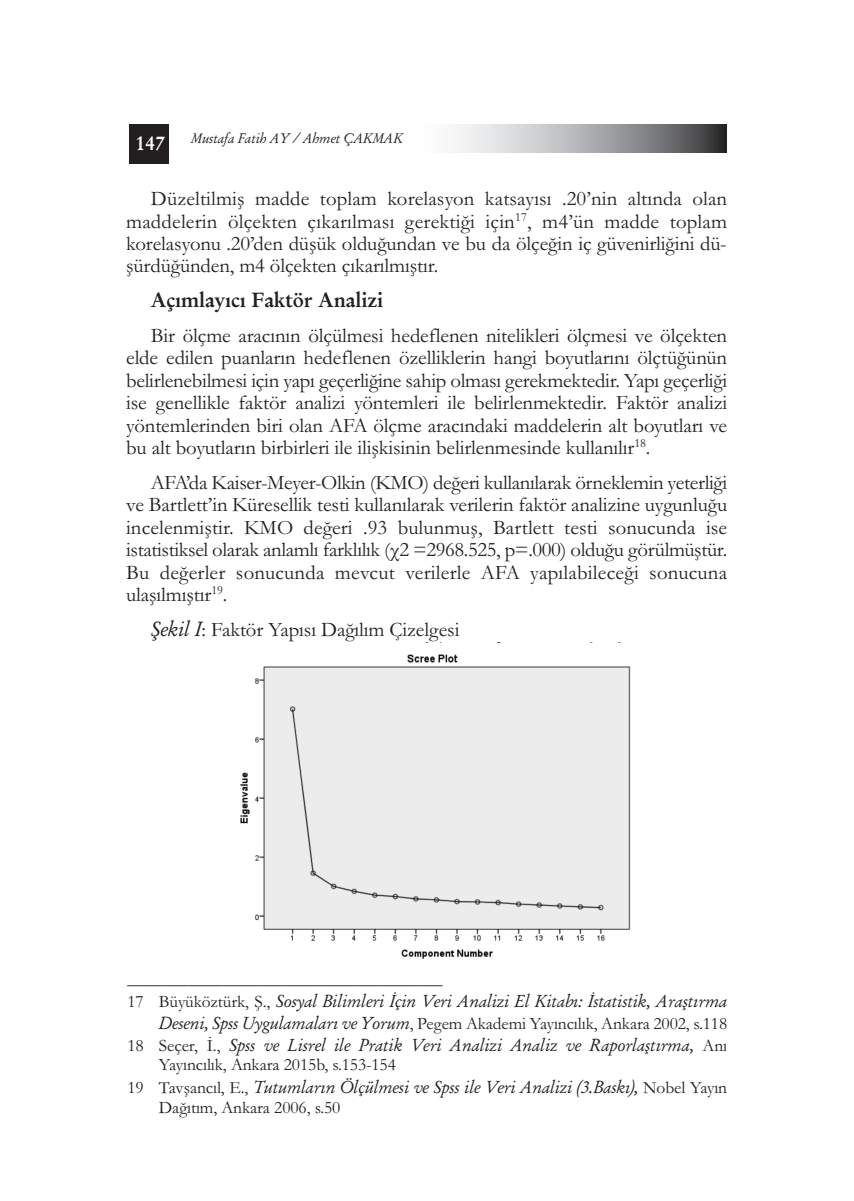
<style>
.page{position:relative;width:854px;height:1201px;background:#fff}
.page>*{position:absolute;margin:0;border:0;box-sizing:border-box;transform-origin:0 0}
.t1{font:20.82px/22.4px "Garamond";letter-spacing:-.005em;color:#231f20;text-align:justify}
.t2{font:600 20.82px "Garamond";letter-spacing:-.005em;color:#231f20}
.t3{font:600 20.12px "Garamond";color:#fff}
.t4{font:17.5px/22.9px "Garamond";letter-spacing:-.005em;color:#231f20}
.t5{font:italic 17.5px "Garamond";letter-spacing:-.005em;color:#231f20}
.t6{font:italic 14px "Garamond";color:#231f20}
.s1{font-style:italic}
.s2{font-style:normal}
</style>
<div class="page">
<div style="left:129px;top:124px;width:40px;height:39px;background:#231f20"></div>
<img style="left:456px;top:124px;width:270px;height:28px">
<img style="left:240px;top:642px;width:391px;height:317px">
<p class="t3" style="left:135px;top:130px;width:32px">147</p>
<p class="t6" style="left:191px;top:129px;width:213px">Mustafa Fatih AY / Ahmet ÇAKMAK</p>
<p class="t1" style="left:126px;top:187px;width:602px;text-indent:25px">Düzeltilmiş madde toplam korelasyon katsayısı .20’nin altında olan maddelerin ölçekten çıkarılması gerektiği için<sup>17</sup>, m4’ün madde toplam korelasyonu .20’den düşük olduğundan ve bu da ölçeğin iç güvenirliğini dü&shy;şürdüğünden, m4 ölçekten çıkarılmıştır.</p>
<p class="t2" style="left:151px;top:287px;width:234px">Açımlayıcı Faktör Analizi</p>
<p class="t1" style="left:126px;top:324px;width:602px;text-indent:25px">Bir ölçme aracının ölçülmesi hedeflenen nitelikleri ölçmesi ve ölçekten elde edilen puanların hedeflenen özelliklerin hangi boyutlarını ölçtüğünün belirlenebilmesi için yapı geçerliğine sahip olması gerekmektedir. Yapı geçerliği ise genellikle faktör analizi yöntemleri ile belirlenmektedir. Faktör analizi yöntemlerinden biri olan AFA ölçme aracındaki maddelerin alt boyutları ve bu alt boyutların birbirleri ile ilişkisinin belirlenmesinde kullanılır<sup>18</sup>.</p>
<p class="t1" style="left:126px;top:470px;width:602px;text-indent:25px">AFA’da Kaiser-Meyer-Olkin (KMO) değeri kullanılarak örneklemin yeterliği ve Bartlett’in Küresellik testi kullanılarak verilerin faktör analizine uygunluğu incelenmiştir. KMO değeri .93 bulunmuş, Bartlett testi sonucunda ise istatistiksel olarak anlamlı farklılık (χ2 =2968.525, p=.000) olduğu görülmüştür.<br>Bu değerler sonucunda mevcut verilerle AFA yapılabileceği sonucuna ulaşılmıştır<sup>19</sup>.</p>
<p class="t1" style="left:151px;top:617px;width:310px"><span class="s1">Şekil I</span>: Faktör Yapısı Dağılım Çizelgesi</p>
<p class="t4" style="left:127px;top:966px;width:316px">____________________________________</p>
<p class="t5" style="left:127px;top:990px;width:601px"><span class="s2">17 Büyüköztürk, Ş.,</span> Sosyal Bilimleri İçin Veri Analizi El Kitabı: İstatistik, Araştırma</p>
<p class="t4" style="left:159px;top:1011px;width:569px"><span class="s1">Deseni, Spss Uygulamaları ve Yorum</span>, Pegem Akademi Yayıncılık, Ankara 2002, s.118</p>
<p class="t5" style="left:127px;top:1033px;width:601px"><span class="s2">18 Seçer, İ.,</span> Spss ve Lisrel ile Pratik Veri Analizi Analiz ve Raporlaştırma, <span class="s2">Anı</span></p>
<p class="t4" style="left:127px;top:1052px;width:601px;text-indent:32px">Yayıncılık, Ankara 2015b, s.153-154<br>19 Tavşancıl, E., <span class="s1">Tutumların Ölçülmesi ve Spss ile Veri Analizi (3.Baskı),</span> Nobel Yayın</p>
<p class="t4" style="left:159px;top:1095px;width:183px">Dağıtım, Ankara 2006, s.50</p>
</div>
